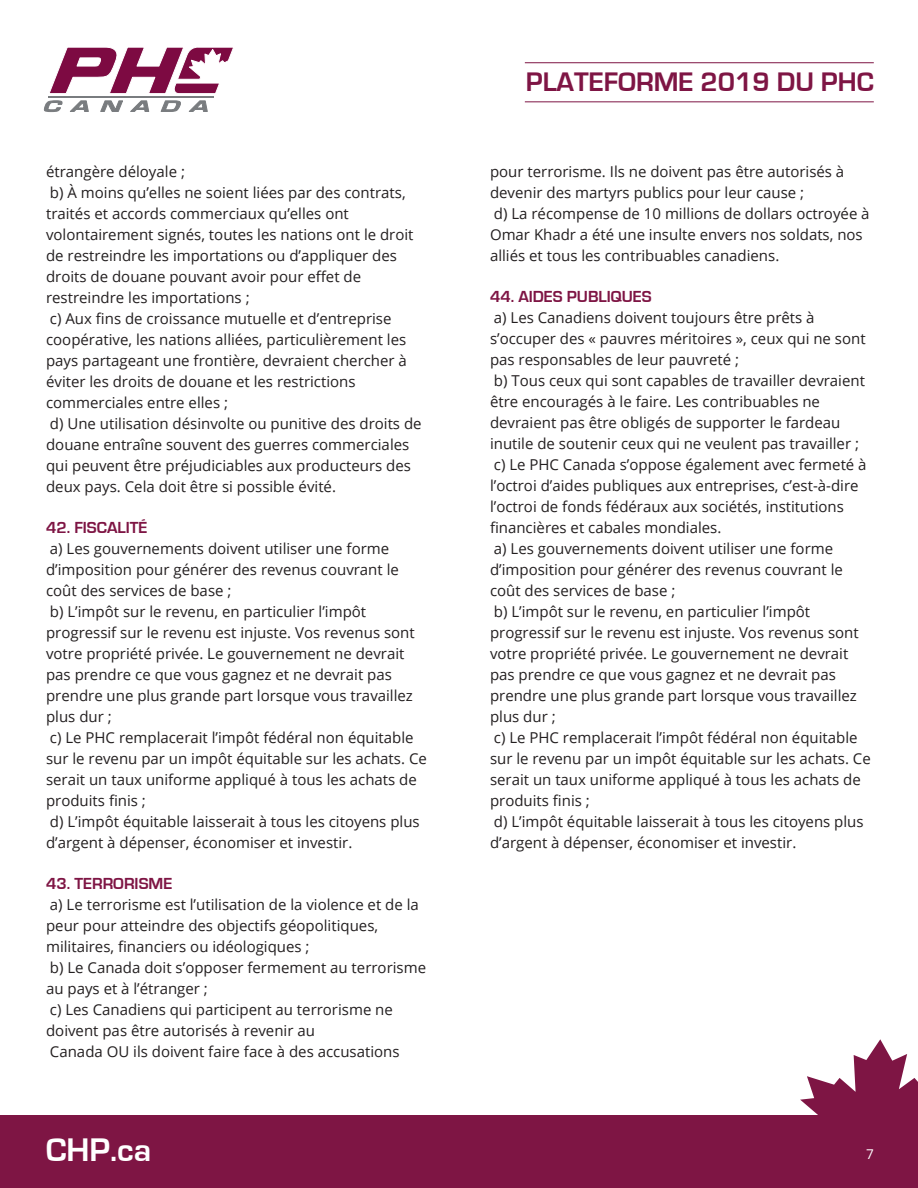
<style>
.page{position:relative;width:918px;height:1188px;background:#fff}
.page>*{position:absolute;margin:0;border:0;box-sizing:border-box;transform-origin:0 0}
.t1{font:700 33.75px "Eurostile";color:#fff}
.t2{font:700 27.6px "Eurostile";color:#7e1544}
.t3{font:700 16.5px "Eurostile";color:#7e1544}
.t4{font:15px/21px "Open Sans";color:#231f20}
.t5{font:13.5px "Open Sans";color:#fff}
</style>
<div class="page">
<svg style="left:44px;top:101px;width:18px;height:11px"></svg>
<svg style="left:70px;top:101px;width:18px;height:11px"></svg>
<svg style="left:101px;top:101px;width:22px;height:11px"></svg>
<svg style="left:131px;top:101px;width:18px;height:11px"></svg>
<svg style="left:161px;top:101px;width:20px;height:11px"></svg>
<svg style="left:189px;top:101px;width:18px;height:11px"></svg>
<svg style="left:50px;top:47px;width:184px;height:47px"></svg>
<hr style="left:48px;top:96px;width:166px;height:2px;background:#797c7f">
<div style="left:0;top:1115px;width:918px;height:73px;background:#7e1544"></div>
<svg style="left:800px;top:1039px;width:118px;height:76px"></svg>
<hr style="left:525px;top:62px;width:349px;height:1px;background:#7e1544">
<hr style="left:525px;top:101px;width:349px;height:1px;background:#7e1544">
<p class="t4" style="left:46px;top:161px;width:377px">étrangère déloyale ;<br>b) À moins qu’elles ne soient liées par des contrats, traités et accords commerciaux qu’elles ont volontairement signés, toutes les nations ont le droit de restreindre les importations ou d’appliquer des droits de douane pouvant avoir pour effet de restreindre les importations ;<br>c) Aux fins de croissance mutuelle et d’entreprise coopérative, les nations alliées, particulièrement les pays partageant une frontière, devraient chercher à éviter les droits de douane et les restrictions commerciales entre elles ;<br>d) Une utilisation désinvolte ou punitive des droits de douane entraîne souvent des guerres commerciales qui peuvent être préjudiciables aux producteurs des deux pays. Cela doit être si possible évité.</p>
<p class="t3" style="left:46px;top:519px;width:103px">42. FISCALITÉ</p>
<p class="t4" style="left:46px;top:538px;width:382px">a) Les gouvernements doivent utiliser une forme d’imposition pour générer des revenus couvrant le coût des services de base ;<br>b) L’impôt sur le revenu, en particulier l’impôt progressif sur le revenu est injuste. Vos revenus sont votre propriété privée. Le gouvernement ne devrait pas prendre ce que vous gagnez et ne devrait pas prendre une plus grande part lorsque vous travaillez plus dur ;<br>c) Le PHC remplacerait l’impôt fédéral non équitable sur le revenu par un impôt équitable sur les achats. Ce serait un taux uniforme appliqué à tous les achats de produits finis ;<br>d) L’impôt équitable laisserait à tous les citoyens plus d’argent à dépenser, économiser et investir.</p>
<p class="t3" style="left:46px;top:875px;width:128px">43. TERRORISME</p>
<p class="t4" style="left:46px;top:894px;width:382px">a) Le terrorisme est l’utilisation de la violence et de la peur pour atteindre des objectifs géopolitiques, militaires, financiers ou idéologiques ;<br>b) Le Canada doit s’opposer fermement au terrorisme au pays et à l’étranger ;<br>c) Les Canadiens qui participent au terrorisme ne doivent pas être autorisés à revenir au<br>Canada OU ils doivent faire face à des accusations</p>
<h2 class="t2" style="left:526px;top:67px;width:350px">PLATEFORME 2019 DU PHC</h2>
<p class="t4" style="left:490px;top:161px;width:381px">pour terrorisme. Ils ne doivent pas être autorisés à devenir des martyrs publics pour leur cause ;<br>d) La récompense de 10 millions de dollars octroyée à Omar Khadr a été une insulte envers nos soldats, nos alliés et tous les contribuables canadiens.</p>
<p class="t3" style="left:490px;top:288px;width:163px">44. AIDES PUBLIQUES</p>
<p class="t4" style="left:490px;top:307px;width:382px">a) Les Canadiens doivent toujours être prêts à s’occuper des « pauvres méritoires », ceux qui ne sont pas responsables de leur pauvreté ;<br>b) Tous ceux qui sont capables de travailler devraient être encouragés à le faire. Les contribuables ne devraient pas être obligés de supporter le fardeau inutile de soutenir ceux qui ne veulent pas travailler ; c) Le PHC Canada s’oppose également avec fermeté à l’octroi d’aides publiques aux entreprises, c’est-à-dire l’octroi de fonds fédéraux aux sociétés, institutions financières et cabales mondiales.<br>a) Les gouvernements doivent utiliser une forme d’imposition pour générer des revenus couvrant le coût des services de base ;<br>b) L’impôt sur le revenu, en particulier l’impôt progressif sur le revenu est injuste. Vos revenus sont votre propriété privée. Le gouvernement ne devrait pas prendre ce que vous gagnez et ne devrait pas prendre une plus grande part lorsque vous travaillez plus dur ;<br>c) Le PHC remplacerait l’impôt fédéral non équitable sur le revenu par un impôt équitable sur les achats. Ce serait un taux uniforme appliqué à tous les achats de produits finis ;<br>d) L’impôt équitable laisserait à tous les citoyens plus d’argent à dépenser, économiser et investir.</p>
<h1 class="t1" style="left:46px;top:1131px;width:107px">CHP.ca</h1>
<p class="t5" style="left:866px;top:1145px;width:9px">7</p>
</div>
